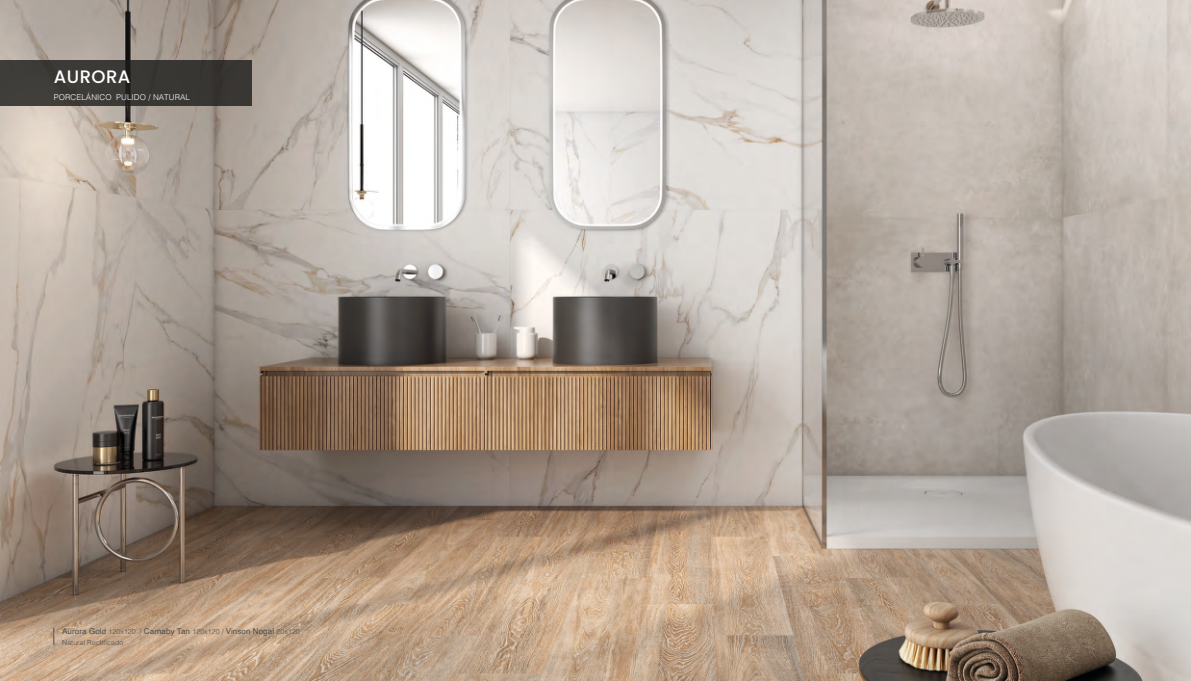
<style>
.page{position:relative;width:1191px;height:681px;background:#fff}
.page>*{position:absolute;margin:0;border:0;box-sizing:border-box;transform-origin:0 0}
.t1{font:500 18px "Poppins";letter-spacing:.025em;color:#fff}
.t2{font:8px "Helvetica";letter-spacing:.01em;color:#4c4c4b}
.t3{font:300 8px "Helvetica";letter-spacing:.01em;color:#fff}
.t4{font:300 7px "Helvetica";letter-spacing:.01em;color:#4c4c4b}
.s1{font-weight:300;font-size:7px}
</style>
<div class="page">
<img style="left:0;top:0;width:1191px;height:680px">
<div style="left:0;top:60px;width:252px;height:46px;background:#3a3834"></div>
<svg style="left:54px;top:627px;width:1px;height:17px"></svg>
<p class="t1" style="left:54px;top:66px;width:78px">AURORA</p>
<p class="t3" style="left:54px;top:90px;width:138px">PORCELÁNICO PULIDO / NATURAL</p>
<p class="t2" style="left:62px;top:624px;width:239px">Aurora Gold <span class="s1">120x120 /</span> Carnaby Tan <span class="s1">120x120 /</span> Vinson Nogal <span class="s1">20x120</span></p>
<p class="t4" style="left:62px;top:636px;width:63px">Natural Rectificado</p>
</div>
